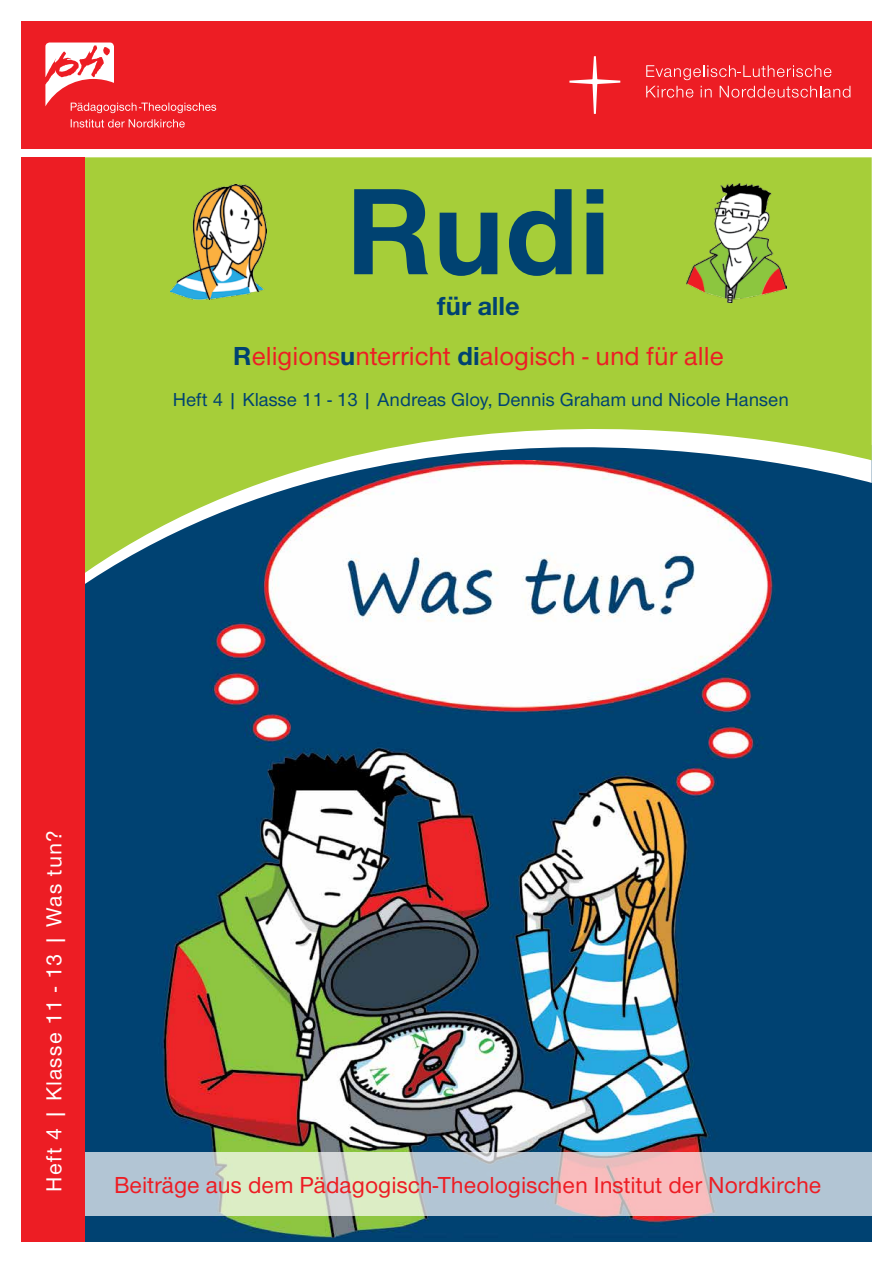
<style>
.page{position:relative;width:893px;height:1263px;background:#fff}
.page>*{position:absolute;margin:0;border:0;box-sizing:border-box;transform-origin:0 0}
.t1{font:700 127.5px "Nordelbica";color:#004271}
.t2{font:500 27px/49.3px "Nordelbica";color:#ed1d24;text-align:center}
.t3{font:500 24px "Nordelbica";color:#ed1d24}
.t4{font:500 22.5px "Nordelbica";letter-spacing:.05em;color:#fff}
.t5{font:500 19.5px "Nordelbica";color:#004271}
.s1{font-weight:700;color:#004271}
</style>
<div class="page">
<img style="left:85px;top:631px;width:787px;height:606px">
<svg style="left:85px;top:157px;width:787px;height:466px;fill:#a6ce39"></svg>
<div style="left:21px;top:21px;width:851px;height:128px;background:#ed1d24"></div>
<svg style="left:71px;top:119px;width:114px;height:9px"></svg>
<svg style="left:45px;top:43px;width:171px;height:70px"></svg>
<svg style="left:646px;top:65px;width:185px;height:15px"></svg>
<svg style="left:646px;top:86px;width:47px;height:12px"></svg>
<svg style="left:701px;top:86px;width:11px;height:11px"></svg>
<svg style="left:720px;top:86px;width:130px;height:12px"></svg>
<svg style="left:569px;top:56px;width:51px;height:58px"></svg>
<svg style="left:85px;top:1152px;width:787px;height:64px;fill:#b2c5d4"></svg>
<div style="left:21px;top:157px;width:64px;height:1085px;background:#ed1d24"></div>
<img style="left:686px;top:184px;width:101px;height:119px">
<img style="left:170px;top:185px;width:97px;height:115px">
<h1 class="t1" style="left:346px;top:157px;width:266px">Rudi</h1>
<p class="t2" style="left:233px;top:281px;width:492px"><span class="s1">für alle<br>R</span>eligions<span class="s1">u</span>nterricht <span class="s1">di</span>alogisch - und für alle</p>
<p class="t5" style="left:173px;top:388px;width:618px">Heft 4 | Klasse 11 - 13 | Andreas Gloy, Dennis Graham und Nicole Hansen</p>
<p class="t4" style="left:41px;top:1192px;width:363px;rotate:-90deg">Heft 4 | Klasse 11 - 13 | Was tun?</p>
<p class="t3" style="left:114px;top:1171px;width:709px">Beiträge aus dem Pädagogisch-Theologischen Institut der Nordkirche</p>
</div>
